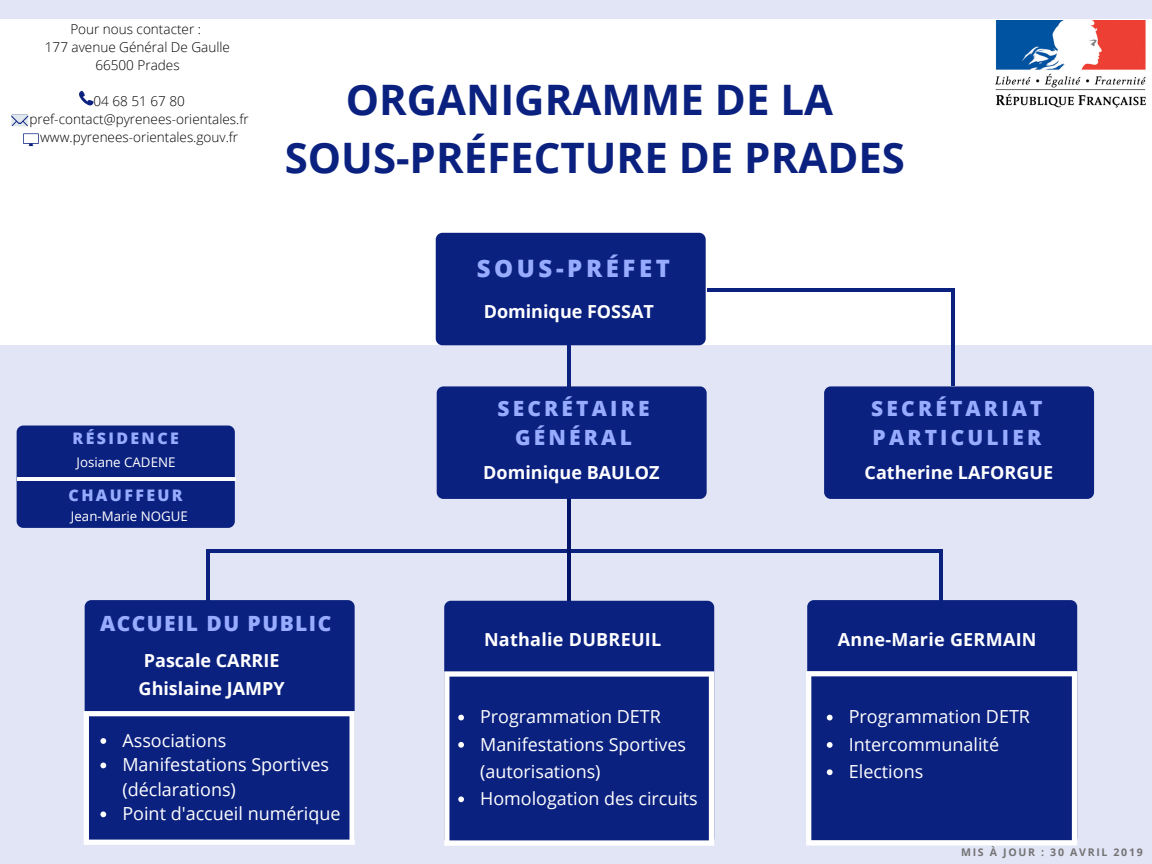
<style>
.page{position:relative;width:1152px;height:864px;background:#e2e5f6}
.page>*{position:absolute;margin:0;border:0;box-sizing:border-box;transform-origin:0 0}
.t1{font:700 42px/58.5px "Open Sans";color:#0b2180;text-align:center}
.t2{font:800 24px "Open Sans";letter-spacing:.15em;color:#97abff}
.t3{font:800 21px/29.2px "Open Sans";letter-spacing:.15em;color:#97abff;text-align:center}
.t4{font:800 21px "Open Sans";letter-spacing:.07em;color:#97abff}
.t5{font:18px/27.3px "Open Sans";color:#fff}
.t6{font:700 18px/28.2px "Open Sans";color:#fff}
.t7{font:800 15.9px "Open Sans";letter-spacing:.15em;color:#97abff}
.t8{font:300 13.5px/18px "Open Sans";color:#000;text-align:center}
.t9{font:13.35px "Open Sans";color:#fff}
.t10{font:700 10.5px "Open Sans";letter-spacing:.16em;color:#737373}
</style>
<div class="page">
<div style="left:0;top:0;width:1152px;height:345px;background:#fff"></div>
<div style="left:436px;top:233px;width:270px;height:112px;background:#0b2180;border-radius:7px"></div>
<hr style="left:206px;top:549px;width:736px;height:4px;background:#0b2180">
<hr style="left:567px;top:490px;width:3px;height:114px;background:#001469">
<div style="left:807px;top:600px;width:270px;height:244px;background:#0b2180;border-radius:7px"></div>
<div style="left:0;top:0;width:1152px;height:19px;background:#e2e5f6"></div>
<div style="left:437px;top:386px;width:270px;height:113px;background:#0b2180;border-radius:7px"></div>
<div style="left:85px;top:600px;width:270px;height:244px;background:#0b2180;border-radius:7px"></div>
<svg style="left:84px;top:711px;width:271px;height:134px"></svg>
<div style="left:444px;top:601px;width:270px;height:244px;background:#0b2180;border-radius:7px"></div>
<svg style="left:444px;top:671px;width:270px;height:175px"></svg>
<svg style="left:458px;top:715px;width:6px;height:5px"></svg>
<svg style="left:458px;top:742px;width:6px;height:6px"></svg>
<svg style="left:458px;top:796px;width:6px;height:6px"></svg>
<svg style="left:806px;top:671px;width:271px;height:175px"></svg>
<svg style="left:827px;top:715px;width:6px;height:5px"></svg>
<svg style="left:827px;top:742px;width:6px;height:6px"></svg>
<svg style="left:827px;top:769px;width:6px;height:6px"></svg>
<hr style="left:567px;top:337px;width:3px;height:50px;background:#0b2180">
<hr style="left:707px;top:289px;width:247px;height:3px;background:#0b2180">
<div style="left:824px;top:386px;width:270px;height:113px;background:#0b2180;border-radius:7px"></div>
<hr style="left:952px;top:289px;width:3px;height:97px;background:#0b2180">
<div style="left:17px;top:426px;width:218px;height:102px;background:#0b2180;border-radius:7px"></div>
<hr style="left:17px;top:477px;width:218px;height:3px;background:#fff">
<hr style="left:206px;top:551px;width:4px;height:51px;background:#0b2180">
<hr style="left:940px;top:549px;width:3px;height:52px;background:#0b2180">
<img style="left:996px;top:20px;width:149px;height:88px">
<svg style="left:79px;top:91px;width:15px;height:14px"></svg>
<svg style="left:11px;top:114px;width:17px;height:12px"></svg>
<svg style="left:23px;top:133px;width:16px;height:13px"></svg>
<p class="t8" style="left:45px;top:19px;width:187px">Pour nous contacter :<br>177 avenue Général De Gaulle<br>66500 Prades</p>
<p class="t8" style="left:30px;top:92px;width:221px">04 68 51 67 80 pref-contact@pyrenees-orientales.fr www.pyrenees-orientales.gouv.fr</p>
<p class="t7" style="left:73px;top:427px;width:108px">RÉSIDENCE</p>
<p class="t9" style="left:77px;top:452px;width:100px">Josiane CADENE</p>
<p class="t7" style="left:69px;top:484px;width:116px">CHAUFFEUR</p>
<p class="t9" style="left:71px;top:507px;width:118px">Jean-Marie NOGUE</p>
<h1 class="t1" style="left:285px;top:69px;width:622px">ORGANIGRAMME DE LA<br>SOUS-PRÉFECTURE DE PRADES</h1>
<h2 class="t2" style="left:477px;top:251px;width:195px">SOUS-PRÉFET</h2>
<p class="t6" style="left:484px;top:297px;width:172px">Dominique FOSSAT</p>
<p class="t3" style="left:498px;top:393px;width:153px">SECRÉTAIRE<br>GÉNÉRAL</p>
<p class="t6" style="left:483px;top:458px;width:178px">Dominique BAULOZ</p>
<p class="t3" style="left:871px;top:393px;width:173px;text-align:left">SECRÉTARIAT<br>PARTICULIER</p>
<p class="t6" style="left:865px;top:458px;width:190px">Catherine LAFORGUE</p>
<p class="t4" style="left:100px;top:609px;width:233px">ACCUEIL DU PUBLIC</p>
<p class="t6" style="left:139px;top:646px;width:148px">Pascale CARRIE<br>Ghislaine JAMPY</p>
<p class="t5" style="left:122px;top:728px;width:220px;line-height:24.5px">Associations<br>Manifestations Sportives (déclarations)<br>Point d'accueil numérique</p>
<p class="t6" style="left:484px;top:625px;width:179px">Nathalie DUBREUIL</p>
<p class="t5" style="left:480px;top:703px;width:219px">Programmation DETR<br>Manifestations Sportives (autorisations)<br>Homologation des circuits</p>
<p class="t6" style="left:838px;top:625px;width:200px">Anne-Marie GERMAIN</p>
<p class="t5" style="left:849px;top:703px;width:183px">Programmation DETR<br>Intercommunalité<br>Elections</p>
<p class="t10" style="left:961px;top:845px;width:183px">MIS À JOUR : 30 AVRIL 2019</p>
</div>
